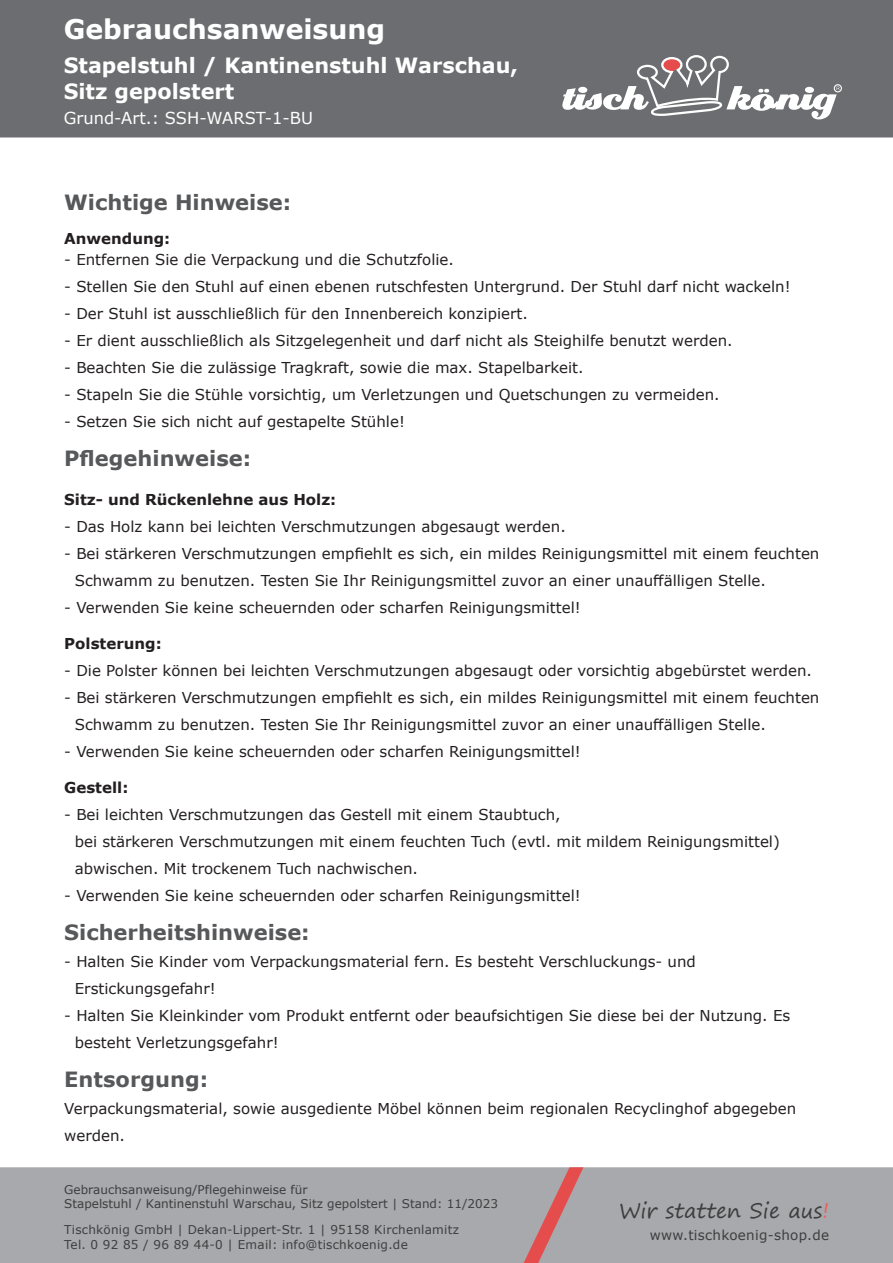
<style>
.page{position:relative;width:893px;height:1263px;background:#fff}
.page>*{position:absolute;margin:0;border:0;box-sizing:border-box;transform-origin:0 0}
.t1{font:700 27px "Verdana";color:#fff}
.t2{font:700 21px "Verdana";color:#57585a}
.t3{font:700 21px "Verdana";color:#fff}
.t4{font:21px "Segoe Print";color:#3e3e3f}
.t5{font:16.5px "Verdana";color:#fff}
.t6{font:15px/27px "Verdana";color:#231f20}
.t7{font:700 15px "Verdana";color:#231f20}
.t8{font:13.65px "Verdana";letter-spacing:.02em;color:#3e3e3f}
.t9{font:12.15px "Verdana";letter-spacing:.02em;color:#3e3e3f}
.t10{font:12px "Verdana";color:#3e3e3f}
.s1{color:#e86159}
</style>
<div class="page">
<div style="left:0;top:1167px;width:893px;height:96px;background:#a8a9ad"></div>
<div style="left:0;top:0;width:893px;height:137px;background:#6c6d70"></div>
<svg style="left:524px;top:1167px;width:59px;height:96px;background:#b69396"></svg>
<div style="left:834px;top:84px;width:8px;height:8px;border:1px solid #fff;border-radius:50%"></div>
<svg style="left:562px;top:54px;width:278px;height:65px"></svg>
<p class="t1" style="left:64px;top:10px;width:323px">Gebrauchsanweisung</p>
<p class="t3" style="left:64px;top:51px;width:456px">Stapelstuhl / Kantinenstuhl Warschau,</p>
<p class="t3" style="left:64px;top:76px;width:172px">Sitz gepolstert</p>
<p class="t5" style="left:64px;top:106px;width:251px">Grund-Art.: SSH-WARST-1-BU</p>
<p class="t2" style="left:64px;top:187px;width:228px">Wichtige Hinweise:</p>
<p class="t7" style="left:64px;top:228px;width:108px">Anwendung:</p>
<p class="t6" style="left:64px;top:246px;width:391px">- Entfernen Sie die Verpackung und die Schutzfolie.</p>
<p class="t6" style="left:64px;top:273px;width:728px">- Stellen Sie den Stuhl auf einen ebenen rutschfesten Untergrund. Der Stuhl darf nicht wackeln!</p>
<p class="t6" style="left:64px;top:300px;width:465px">- Der Stuhl ist ausschließlich für den Innenbereich konzipiert.</p>
<p class="t6" style="left:64px;top:327px;width:670px">- Er dient ausschließlich als Sitzgelegenheit und darf nicht als Steighilfe benutzt werden.</p>
<p class="t6" style="left:64px;top:354px;width:521px">- Beachten Sie die zulässige Tragkraft, sowie die max. Stapelbarkeit.</p>
<p class="t6" style="left:64px;top:381px;width:657px">- Stapeln Sie die Stühle vorsichtig, um Verletzungen und Quetschungen zu vermeiden.</p>
<p class="t6" style="left:64px;top:408px;width:342px">- Setzen Sie sich nicht auf gestapelte Stühle!</p>
<p class="t2" style="left:64px;top:444px;width:188px">Pflegehinweise:</p>
<p class="t7" style="left:64px;top:489px;width:274px">Sitz- und Rückenlehne aus Holz:</p>
<p class="t6" style="left:64px;top:513px;width:503px">- Das Holz kann bei leichten Verschmutzungen abgesaugt werden.</p>
<p class="t6" style="left:75px;top:540px;width:746px;text-indent:-11px">- Bei stärkeren Verschmutzungen empfiehlt es sich, ein mildes Reinigungsmittel mit einem feuchten<br>Schwamm zu benutzen. Testen Sie Ihr Reinigungsmittel zuvor an einer unauffälligen Stelle.</p>
<p class="t6" style="left:64px;top:594px;width:518px">- Verwenden Sie keine scheuernden oder scharfen Reinigungsmittel!</p>
<p class="t7" style="left:64px;top:633px;width:99px">Polsterung:</p>
<p class="t6" style="left:64px;top:657px;width:749px">- Die Polster können bei leichten Verschmutzungen abgesaugt oder vorsichtig abgebürstet werden.</p>
<p class="t6" style="left:64px;top:684px;width:757px">- Bei stärkeren Verschmutzungen empfiehlt es sich, ein mildes Reinigungsmittel mit einem feuchten</p>
<p class="t6" style="left:75px;top:711px;width:693px">Schwamm zu benutzen. Testen Sie Ihr Reinigungsmittel zuvor an einer unauffälligen Stelle.</p>
<p class="t6" style="left:64px;top:738px;width:518px">- Verwenden Sie keine scheuernden oder scharfen Reinigungsmittel!</p>
<p class="t7" style="left:64px;top:777px;width:66px">Gestell:</p>
<p class="t6" style="left:64px;top:801px;width:498px">- Bei leichten Verschmutzungen das Gestell mit einem Staubtuch,</p>
<p class="t6" style="left:75px;top:828px;width:706px">bei stärkeren Verschmutzungen mit einem feuchten Tuch (evtl. mit mildem Reinigungsmittel)</p>
<p class="t6" style="left:75px;top:855px;width:345px">abwischen. Mit trockenem Tuch nachwischen.</p>
<p class="t6" style="left:64px;top:882px;width:518px">- Verwenden Sie keine scheuernden oder scharfen Reinigungsmittel!</p>
<p class="t2" style="left:64px;top:918px;width:247px">Sicherheitshinweise:</p>
<p class="t6" style="left:64px;top:948px;width:633px">- Halten Sie Kinder vom Verpackungsmaterial fern. Es besteht Verschluckungs- und</p>
<p class="t6" style="left:75px;top:975px;width:142px">Erstickungsgefahr!</p>
<p class="t6" style="left:64px;top:1002px;width:728px">- Halten Sie Kleinkinder vom Produkt entfernt oder beaufsichtigen Sie diese bei der Nutzung. Es</p>
<p class="t6" style="left:75px;top:1029px;width:205px">besteht Verletzungsgefahr!</p>
<p class="t2" style="left:64px;top:1065px;width:145px">Entsorgung:</p>
<p class="t6" style="left:64px;top:1095px;width:733px">Verpackungsmaterial, sowie ausgediente Möbel können beim regionalen Recyclinghof abgegeben werden.</p>
<p class="t10" style="left:64px;top:1181px;width:245px">Gebrauchsanweisung/Pflegehinweise für</p>
<p class="t10" style="left:64px;top:1196px;width:435px">Stapelstuhl / Kantinenstuhl Warschau, Sitz gepolstert | Stand: 11/2023</p>
<p class="t9" style="left:64px;top:1221px;width:396px">Tischkönig GmbH | Dekan-Lippert-Str. 1 | 95158 Kirchenlamitz</p>
<p class="t9" style="left:64px;top:1236px;width:345px">Tel. 0 92 85 / 96 89 44-0 | Email: info@tischkoenig.de</p>
<p class="t4" style="left:619px;top:1192px;width:211px">Wir statten Sie aus<span class="s1">!</span></p>
<p class="t8" style="left:650px;top:1226px;width:181px">www.tischkoenig-shop.de</p>
</div>
